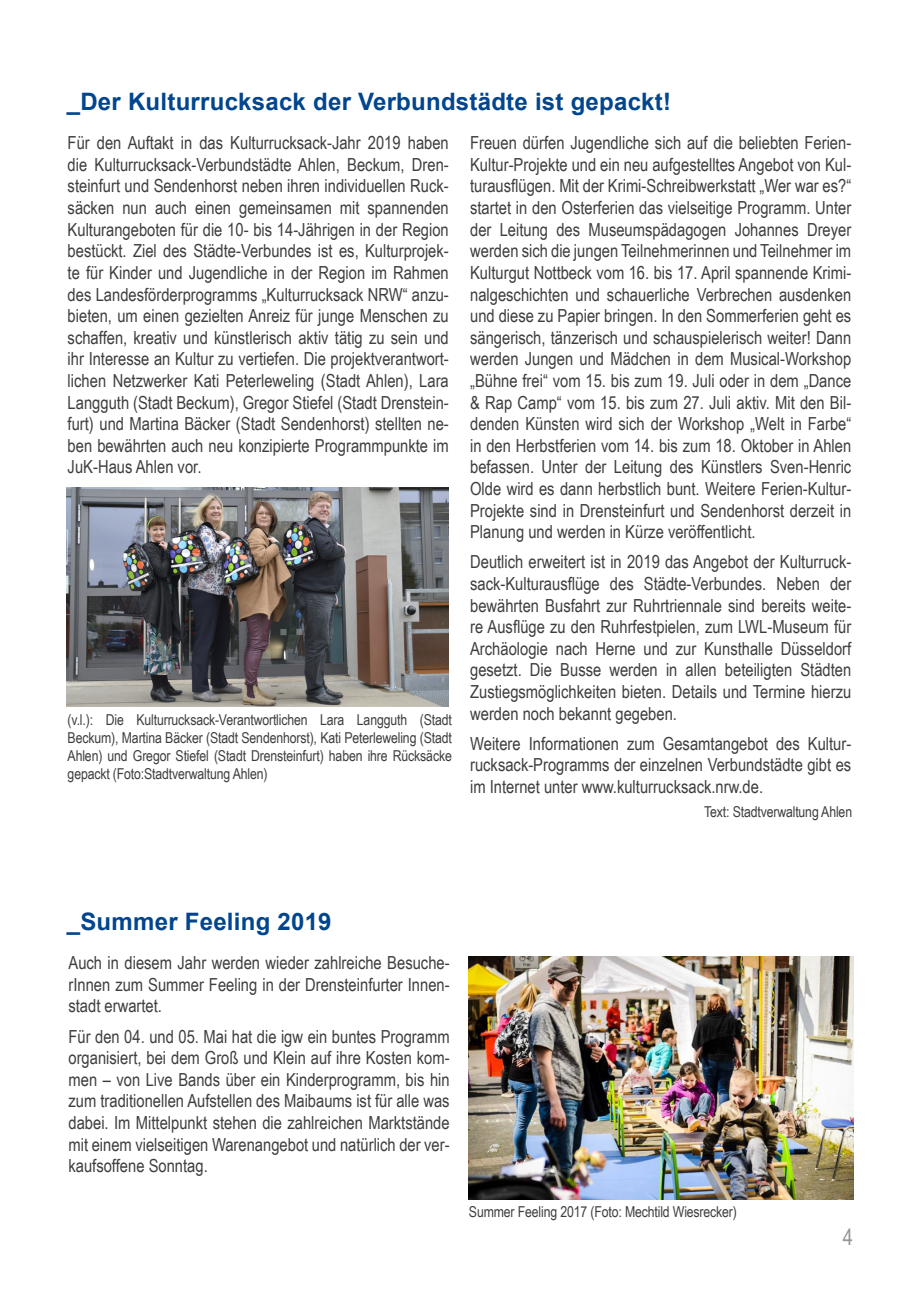
<style>
.page{position:relative;width:919px;height:1289px;background:#fff}
.page>*{position:absolute;margin:0;border:0;box-sizing:border-box;transform-origin:0 0}
.t1{font:700 24px "Arial";letter-spacing:.01em;color:#01458e}
.t2{font:22.5px "Arial Narrow";color:#939598}
.t3{font:18px/21.6px "Arial Narrow";color:#3e3e3f;text-align:justify}
.t4{font:15px/18px "Arial Narrow";letter-spacing:-.01em;color:#3e3e3f;text-align:justify}
</style>
<div class="page">
<img style="left:67px;top:488px;width:382px;height:218px">
<img style="left:469px;top:956px;width:384px;height:243px">
<h1 class="t1" style="left:67px;top:86px;width:605px">_Der Kulturrucksack der Verbundstädte ist gepackt!</h1>
<p class="t3" style="left:68px;top:131px;width:382px">Für den Auftakt in das Kulturrucksack-Jahr 2019 haben die Kulturrucksack-Verbundstädte Ahlen, Beckum, Dren&shy;steinfurt und Sendenhorst neben ihren individuellen Ruck&shy;säcken nun auch einen gemeinsamen mit spannenden Kulturangeboten für die 10- bis 14-Jährigen in der Region bestückt. Ziel des Städte-Verbundes ist es, Kulturprojek&shy;te für Kinder und Jugendliche in der Region im Rahmen des Landesförderprogramms „Kulturrucksack NRW“ anzu&shy;bieten, um einen gezielten Anreiz für junge Menschen zu schaffen, kreativ und künstlerisch aktiv tätig zu sein und ihr Interesse an Kultur zu vertiefen. Die projektverantwort&shy;lichen Netzwerker Kati Peterleweling (Stadt Ahlen), Lara Langguth (Stadt Beckum), Gregor Stiefel (Stadt Drenstein&shy;furt) und Martina Bäcker (Stadt Sendenhorst) stellten ne&shy;ben bewährten auch neu konzipierte Programmpunkte im JuK-Haus Ahlen vor.</p>
<p class="t3" style="left:470px;top:131px;width:383px">Freuen dürfen Jugendliche sich auf die beliebten Ferien-Kultur-Projekte und ein neu aufgestelltes Angebot von Kul&shy;turausflügen. Mit der Krimi-Schreibwerkstatt „Wer war es?“ startet in den Osterferien das vielseitige Programm. Unter der Leitung des Museumspädagogen Johannes Dreyer werden sich die jungen Teilnehmerinnen und Teilnehmer im Kulturgut Nottbeck vom 16. bis 17. April spannende Krimi&shy;nalgeschichten und schauerliche Verbrechen ausdenken und diese zu Papier bringen. In den Sommerferien geht es sängerisch, tänzerisch und schauspielerisch weiter! Dann werden Jungen und Mädchen in dem Musical-Workshop „Bühne frei“ vom 15. bis zum 19. Juli oder in dem „Dance &amp; Rap Camp“ vom 15. bis zum 27. Juli aktiv. Mit den Bil&shy;denden Künsten wird sich der Workshop „Welt in Farbe“ in den Herbstferien vom 14. bis zum 18. Oktober in Ahlen befassen. Unter der Leitung des Künstlers Sven-Henric Olde wird es dann herbstlich bunt. Weitere Ferien-Kultur-Projekte sind in Drensteinfurt und Sendenhorst derzeit in Planung und werden in Kürze veröffentlicht.</p>
<p class="t3" style="left:470px;top:550px;width:383px">Deutlich erweitert ist in 2019 das Angebot der Kulturruck&shy;sack-Kulturausflüge des Städte-Verbundes. Neben der bewährten Busfahrt zur Ruhrtriennale sind bereits weite&shy;re Ausflüge zu den Ruhrfestpielen, zum LWL-Museum für Archäologie nach Herne und zur Kunsthalle Düsseldorf gesetzt. Die Busse werden in allen beteiligten Städten Zustiegsmöglichkeiten bieten. Details und Termine hierzu werden noch bekannt gegeben.</p>
<p class="t3" style="left:470px;top:732px;width:382px">Weitere Informationen zum Gesamtangebot des Kultur&shy;rucksack-Programms der einzelnen Verbundstädte gibt es im Internet unter www.kulturrucksack.nrw.de.</p>
<p class="t4" style="left:68px;top:709px;width:386px">(v.l.): Die Kulturrucksack-Verantwortlichen Lara Langguth (Stadt Beckum), Martina Bäcker (Stadt Sendenhorst), Kati Peterleweling (Stadt Ahlen) und Gregor Stiefel (Stadt Drensteinfurt) haben ihre Rücksäcke gepackt (Foto:Stadtverwaltung Ahlen)</p>
<p class="t4" style="left:704px;top:801px;width:149px">Text: Stadtverwaltung Ahlen</p>
<h1 class="t1" style="left:67px;top:905px;width:266px">_Summer Feeling 2019</h1>
<p class="t3" style="left:68px;top:951px;width:382px">Auch in diesem Jahr werden wieder zahlreiche Besuche&shy;rInnen zum Summer Feeling in der Drensteinfurter Innen&shy;stadt erwartet.</p>
<p class="t3" style="left:68px;top:1024px;width:383px">Für den 04. und 05. Mai hat die igw ein buntes Programm organisiert, bei dem Groß und Klein auf ihre Kosten kom&shy;men – von Live Bands über ein Kinderprogramm, bis hin zum traditionellen Aufstellen des Maibaums ist für alle was dabei. Im Mittelpunkt stehen die zahlreichen Marktstände mit einem vielseitigen Warenangebot und natürlich der ver&shy;kaufsoffene Sonntag.</p>
<p class="t4" style="left:469px;top:1201px;width:269px">Summer Feeling 2017 (Foto: Mechtild Wiesrecker)</p>
<p class="t2" style="left:842px;top:1220px;width:12px">4</p>
</div>
